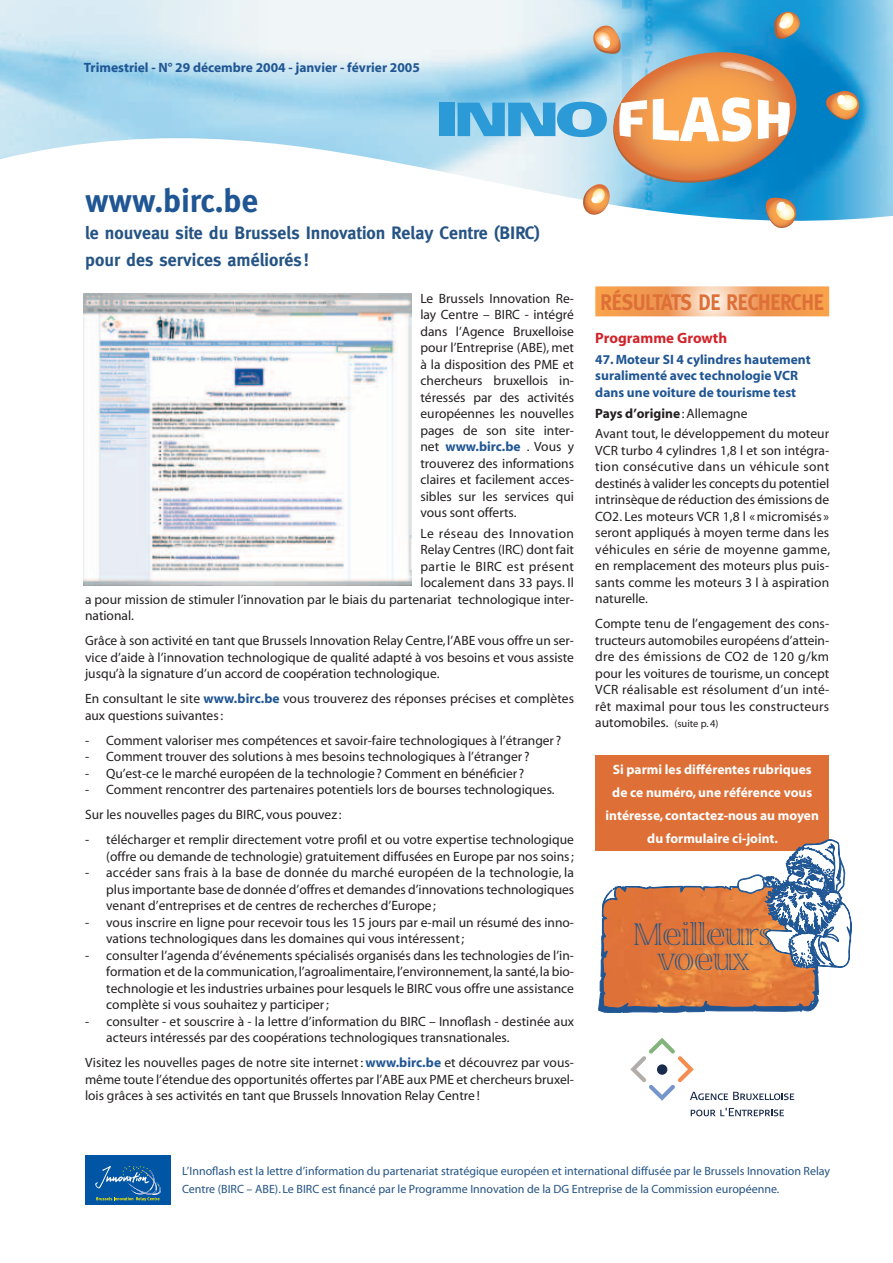
<style>
.page{position:relative;width:893px;height:1263px;background:#fff}
.page>*{position:absolute;margin:0;border:0;box-sizing:border-box;transform-origin:0 0}
.t1{font:700 33px "Meta";color:#205694}
.t2{font:300 31.5px/25.5px "Viva Std";color:#255484;text-align:center}
.t3{font:700 22.5px "Meta";letter-spacing:-.015em;color:#dd6f37;scale:.9 1}
.t4{font:700 18px/27px "Meta";color:#255484}
.t5{font:700 15px "Myriad";color:#d1232a}
.t6{font:13.5px/16.5px "Myriad";color:#231f20;text-align:justify}
.t7{font:700 13.5px/16.5px "Myriad";color:#205694}
.t8{font:700 13.5px/22.6px "Myriad";color:#fff;text-align:center}
.t9{font:13.5px "Myriad";letter-spacing:.03em;color:#231f20}
.t10{font:13.5px "Myriad";letter-spacing:.035em;color:#231f20}
.t11{font:12px/18px "Myriad";color:#255484}
.s1{font-weight:700;color:#205694}
.s2{font-weight:700}
.s3{font-size:10.5px}
</style>
<div class="page">
<img style="left:0;top:0;width:892px;height:221px">
<div style="left:85px;top:1155px;width:85px;height:50px;background:#0155a5"></div>
<svg style="left:95px;top:1166px;width:66px;height:35px"></svg>
<svg style="left:824px;top:89px;width:35px;height:33px"></svg>
<svg style="left:836px;top:95px;width:9px;height:10px"></svg>
<div style="left:439px;top:103px;width:16px;height:33px;background:#2b9ad6"></div>
<svg style="left:457px;top:12px;width:350px;height:216px"></svg>
<img style="left:84px;top:294px;width:328px;height:291px">
<svg style="left:630px;top:1038px;width:164px;height:63px"></svg>
<svg style="left:690px;top:1108px;width:94px;height:8px"></svg>
<div style="left:595px;top:756px;width:234px;height:95px;background:#dd6f37"></div>
<svg style="left:595px;top:286px;width:234px;height:30px;background:#f3ab6e"></svg>
<svg style="left:598px;top:840px;width:253px;height:173px"></svg>
<p class="t7" style="left:84px;top:60px;width:337px">Trimestriel - N° 29 décembre 2004 - janvier - février 2005</p>
<h1 class="t1" style="left:85px;top:188px;width:175px">www.birc.be</h1>
<h3 class="t4" style="left:85px;top:221px;width:457px">le nouveau site du Brussels Innovation Relay Centre (BIRC) pour des services améliorés !</h3>
<p class="t6" style="left:420px;top:291px;width:155px">Le Brussels Innovation Re&shy;lay Centre – BIRC - intégré dans l’Agence Bruxelloise pour l’Entreprise (ABE), met à la disposition des PME et chercheurs bruxellois in&shy;téressés par des activités européennes les nouvelles pages de son site inter&shy;net <span class="s1">www.birc.be</span> . Vous y trouverez des informations claires et facilement acces&shy;sibles sur les services qui vous sont offerts.</p>
<p class="t10" style="left:420px;top:528px;width:155px">Le réseau des Innovation</p>
<p class="t6" style="left:420px;top:543px;width:155px">Relay Centres (IRC) dont fait</p>
<p class="t9" style="left:420px;top:561px;width:155px">partie le BIRC est présent</p>
<p class="t6" style="left:420px;top:576px;width:155px">localement dans 33 pays. Il</p>
<p class="t6" style="left:85px;top:592px;width:490px">a pour mission de stimuler l’innovation par le biais du partenariat technologique inter-</p>
<p class="t6" style="left:85px;top:609px;width:50px">national.</p>
<p class="t6" style="left:85px;top:634px;width:490px">Grâce à son activité en tant que Brussels Innovation Relay Centre, l’ABE vous offre un ser&shy;vice d’aide à l’innovation technologique de qualité adapté à vos besoins et vous assiste jusqu’à la signature d’un accord de coopération technologique.</p>
<p class="t6" style="left:85px;top:692px;width:490px">En consultant le site <span class="s1">www.birc.be</span> vous trouverez des réponses précises et complètes aux questions suivantes :</p>
<p class="t6" style="left:85px;top:733px;width:477px">- Comment valoriser mes compétences et savoir-faire technologiques à l’étranger ?</p>
<p class="t6" style="left:85px;top:750px;width:446px">- Comment trouver des solutions à mes besoins technologiques à l’étranger ?</p>
<p class="t6" style="left:85px;top:766px;width:441px">- Qu’est-ce le marché européen de la technologie ? Comment en bénéficier ?</p>
<p class="t6" style="left:85px;top:778px;width:471px;line-height:25px">- Comment rencontrer des partenaires potentiels lors de bourses technologiques.<br>Sur les nouvelles pages du BIRC, vous pouvez :</p>
<p class="t6" style="left:85px;top:832px;width:490px;text-align:right">- télécharger et remplir directement votre profil et ou votre expertise technologique (offre ou demande de technologie) gratuitement diffusées en Europe par nos soins ;</p>
<p class="t6" style="left:106px;top:865px;width:469px;text-indent:-21px">- accéder sans frais à la base de donnée du marché européen de la technologie, la plus importante base de donnée d’offres et demandes d’innovations technologiques venant d’entreprises et de centres de recherches d’Europe ;</p>
<p class="t6" style="left:106px;top:915px;width:469px;text-indent:-21px">- vous inscrire en ligne pour recevoir tous les 15 jours par e-mail un résumé des inno&shy;vations technologiques dans les domaines qui vous intéressent ;</p>
<p class="t6" style="left:106px;top:948px;width:469px;text-indent:-21px">- consulter l’agenda d’événements spécialisés organisés dans les technologies de l’in&shy;formation et de la communication, l’agroalimentaire, l’environnement, la santé, la bio&shy;technologie et les industries urbaines pour lesquels le BIRC vous offre une assistance complète si vous souhaitez y participer ;</p>
<p class="t6" style="left:106px;top:1014px;width:469px;text-indent:-21px">- consulter - et souscrire à - la lettre d’information du BIRC – Innoflash - destinée aux acteurs intéressés par des coopérations technologiques transnationales.</p>
<p class="t6" style="left:85px;top:1055px;width:490px">Visitez les nouvelles pages de notre site internet : <span class="s1">www.birc.be</span> et découvrez par vous&shy;même toute l’étendue des opportunités offertes par l’ABE aux PME et chercheurs bruxel&shy;lois grâces à ses activités en tant que Brussels Innovation Relay Centre !</p>
<h3 class="t3" style="left:600px;top:294px;width:249px">RÉSULTATS DE RECHERCHE</h3>
<p class="t5" style="left:595px;top:332px;width:133px">Programme Growth</p>
<p class="t7" style="left:595px;top:352px;width:217px">47. Moteur SI 4 cylindres hautement suralimenté avec technologie VCR dans une voiture de tourisme test</p>
<p class="t6" style="left:595px;top:404px;width:235px;line-height:20.7px"><span class="s2">Pays d’origine</span> : Allemagne<br>Avant tout, le développement du moteur</p>
<p class="t6" style="left:595px;top:443px;width:236px">VCR turbo 4 cylindres 1,8 l et son intégra&shy;tion consécutive dans un véhicule sont destinés à valider les concepts du potentiel intrinsèque de réduction des émissions de CO2. Les moteurs VCR 1,8 l « micromisés » seront appliqués à moyen terme dans les véhicules en série de moyenne gamme, en remplacement des moteurs plus puis&shy;sants comme les moteurs 3 l à aspiration naturelle.</p>
<p class="t6" style="left:595px;top:617px;width:235px">Compte tenu de l’engagement des cons&shy;tructeurs automobiles européens d’attein&shy;dre des émissions de CO2 de 120 g/km pour les voitures de tourisme, un concept VCR réalisable est résolument d’un inté&shy;rêt maximal pour tous les constructeurs automobiles. <span class="s3">(suite p. 4)</span></p>
<p class="t8" style="left:605px;top:760px;width:215px">Si parmi les différentes rubriques de ce numéro, une référence vous intéresse, contactez-nous au moyen du formulaire ci-joint.</p>
<h2 class="t2" style="left:633px;top:924px;width:142px">Meilleurs voeux</h2>
<p class="t11" style="left:182px;top:1163px;width:649px">L’Innoflash est la lettre d’information du partenariat stratégique européen et international diffusée par le Brussels Innovation Relay<br>Centre (BIRC – ABE). Le BIRC est financé par le Programme Innovation de la DG Entreprise de la Commission européenne.</p>
</div>
